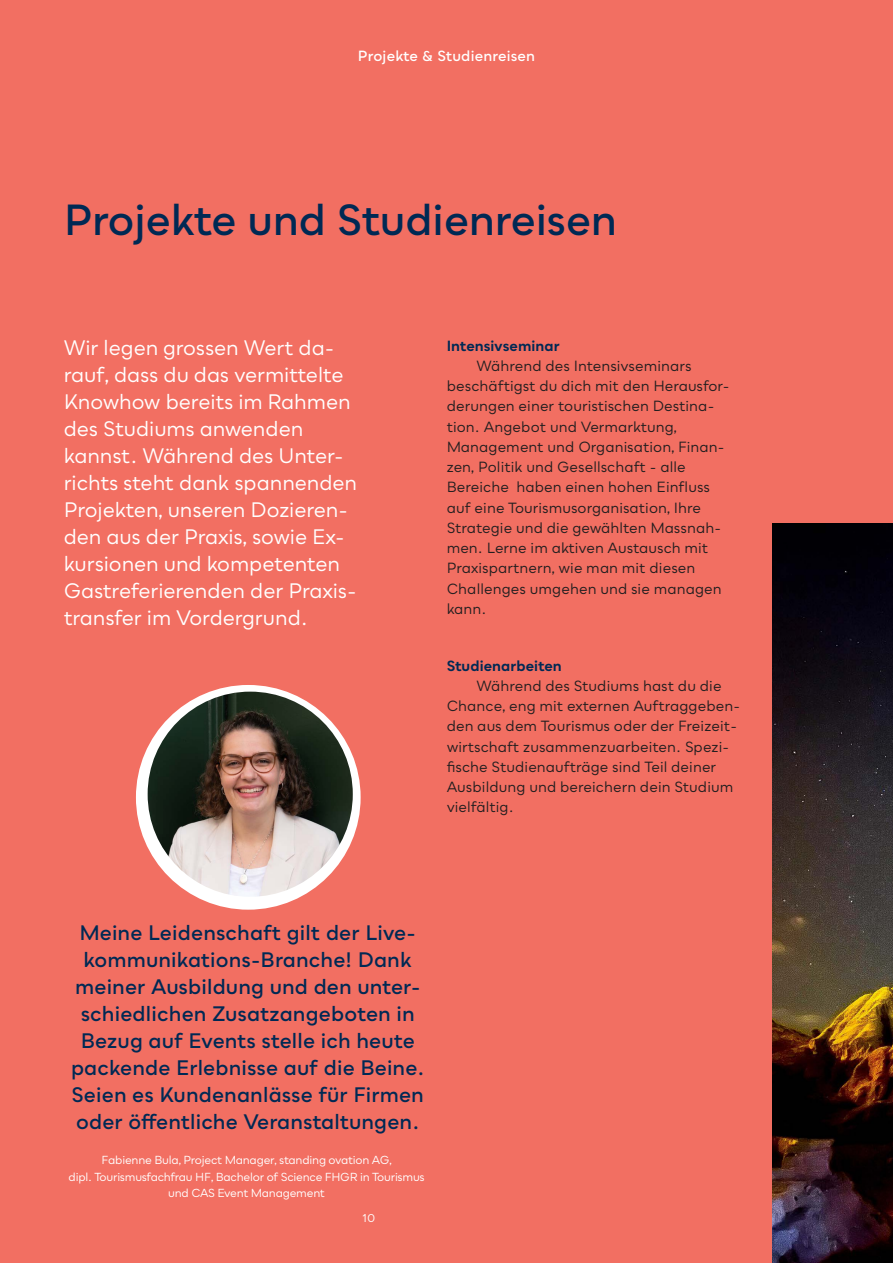
<style>
.page{position:relative;width:893px;height:1263px;background:#f26f62}
.page>*{position:absolute;margin:0;border:0;box-sizing:border-box;transform-origin:0 0}
.t1{font:600 42px "Bozon";letter-spacing:-.005em;color:#002954}
.t2{font:20.25px/27px "Bozon";letter-spacing:-.005em;color:#fff}
.t3{font:600 20.25px/27px "Bozon";letter-spacing:.005em;color:#002954;text-align:center}
.t4{font:14.25px/20.2px "Bozon";letter-spacing:.005em;color:#231f20}
.t5{font:700 14.25px "Bozon";letter-spacing:.005em;color:#002954}
.t6{font:600 14.25px "Bozon";letter-spacing:.01em;color:#fff}
.t7{font:11.25px/16.5px "Bozon";letter-spacing:-.02em;color:#fff;text-align:center}
</style>
<div class="page">
<img style="left:773px;top:523px;width:120px;height:740px">
<div style="left:136px;top:685px;width:225px;height:225px;background:#fff;border-radius:50%"></div>
<img style="left:148px;top:692px;width:205px;height:205px;border-radius:103px">
<p class="t6" style="left:358px;top:47px;width:179px">Projekte &amp; Studienreisen</p>
<h1 class="t1" style="left:64px;top:192px;width:555px">Projekte und Studienreisen</h1>
<p class="t2" style="left:64px;top:334px;width:295px">Wir legen grossen Wert da&shy;rauf, dass du das vermittelte<br>Knowhow bereits im Rahmen des Studiums anwenden kannst. Während des Unter&shy;richts steht dank spannenden<br>Projekten, unseren Dozieren&shy;den aus der Praxis, sowie Ex&shy;kursionen und kompetenten<br>Gastreferierenden der Praxis&shy;transfer im Vordergrund.</p>
<p class="t5" style="left:447px;top:336px;width:115px">Intensivseminar</p>
<p class="t4" style="left:447px;top:355px;width:284px;text-indent:30px">Während des Intensivseminars beschäftigst du dich mit den Herausfor&shy;derungen einer touristischen Destina&shy;tion. Angebot und Vermarktung, Management und Organisation, Finan&shy;zen, Politik und Gesellschaft - alle Bereiche haben einen hohen Einfluss auf eine Tourismusorganisation, Ihre Strategie und die gewählten Massnah&shy;men. Lerne im aktiven Austausch mit Praxispartnern, wie man mit diesen Challenges umgehen und sie managen kann.</p>
<p class="t5" style="left:447px;top:656px;width:117px">Studienarbeiten</p>
<p class="t4" style="left:447px;top:675px;width:295px;text-indent:30px">Während des Studiums hast du die Chance, eng mit externen Auftraggeben&shy;den aus dem Tourismus oder der Freizeit&shy;wirtschaft zusammenzuarbeiten. Spezi&shy;fische Studienaufträge sind Teil deiner Ausbildung und bereichern dein Studium vielfältig.</p>
<p class="t3" style="left:71px;top:919px;width:355px">Meine Leidenschaft gilt der Live&shy;kommunikations-Branche! Dank meiner Ausbildung und den unter&shy;schiedlichen Zusatzangeboten in Bezug auf Events stelle ich heute packende Erlebnisse auf die Beine.<br>Seien es Kundenanlässe für Firmen oder öffentliche Veranstaltungen.</p>
<p class="t7" style="left:69px;top:1152px;width:358px">Fabienne Bula, Project Manager, standing ovation AG,<br>dipl. Tourismusfachfrau HF, Bachelor of Science FHGR in Tourismus und CAS Event Management</p>
<p class="t7" style="left:361px;top:1210px;width:16px">10</p>
</div>
